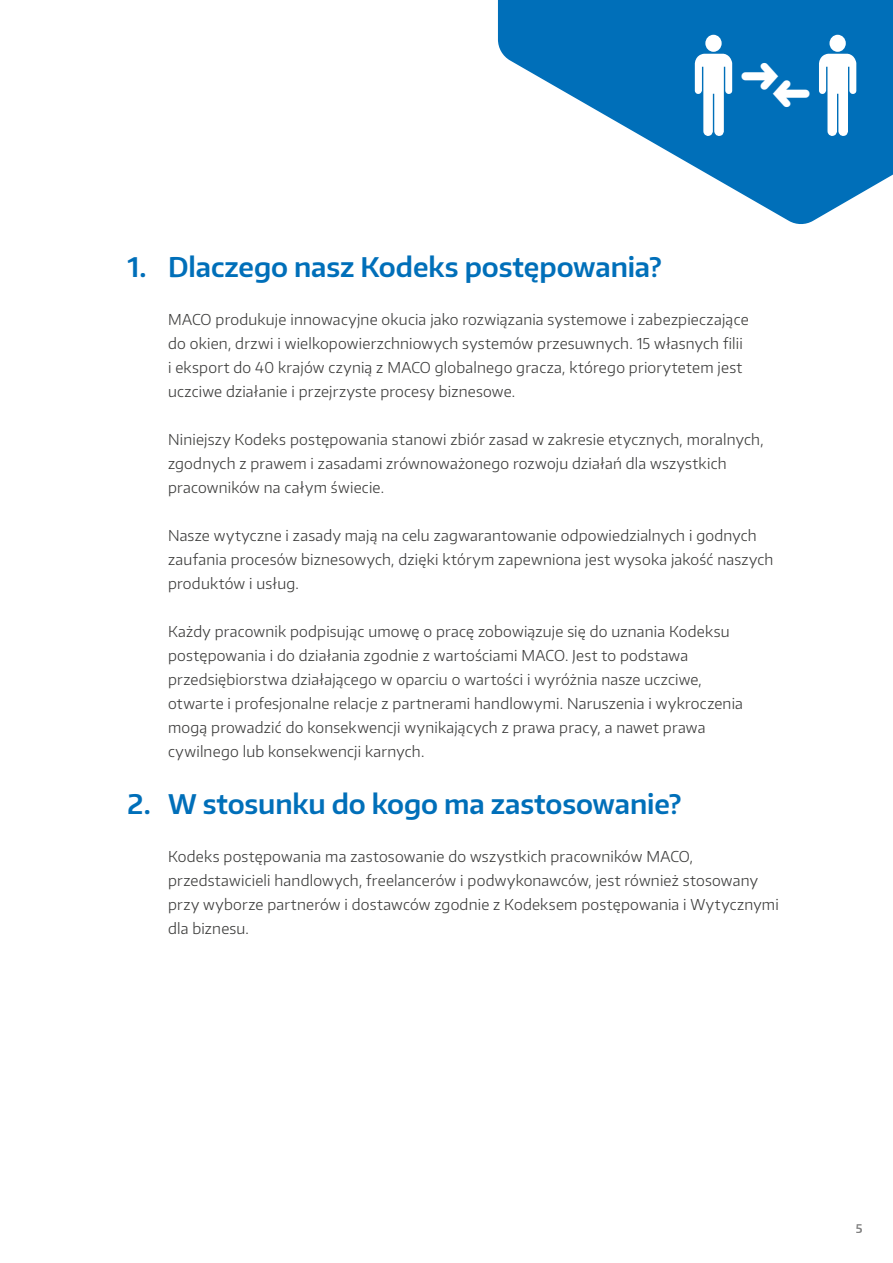
<style>
.page{position:relative;width:893px;height:1263px;background:#fff}
.page>*{position:absolute;margin:0;border:0;box-sizing:border-box;transform-origin:0 0}
.t1{font:600 27px "Encode Sans Normal";letter-spacing:-.005em;color:#006fb9}
.t2{font:300 15px/24px "Encode Sans Normal";letter-spacing:.015em;color:#3c3c3b}
.t3{font:600 12px "Encode Sans Normal";color:#000}
</style>
<div class="page">
<svg style="left:498px;top:0;width:395px;height:224px;fill:#006fb9"></svg>
<svg style="left:695px;top:54px;width:37px;height:82px"></svg>
<div style="left:705px;top:35px;width:17px;height:17px;background:#fff;border-radius:50%"></div>
<svg style="left:819px;top:54px;width:37px;height:82px"></svg>
<div style="left:829px;top:35px;width:17px;height:17px;background:#fff;border-radius:50%"></div>
<div style="left:742px;top:62px;width:67px;height:45px;background:#006fb9"></div>
<h1 class="t1" style="left:128px;top:249px;width:536px">1. Dlaczego nasz Kodeks postępowania?</h1>
<p class="t2" style="left:168px;top:306px;width:582px">MACO produkuje innowacyjne okucia jako rozwiązania systemowe i zabezpieczające do okien, drzwi i wielkopowierzchniowych systemów przesuwnych. 15 własnych filii i eksport do 40 krajów czynią z MACO globalnego gracza, którego priorytetem jest uczciwe działanie i przejrzyste procesy biznesowe.</p>
<p class="t2" style="left:168px;top:426px;width:597px">Niniejszy Kodeks postępowania stanowi zbiór zasad w zakresie etycznych, moralnych, zgodnych z prawem i zasadami zrównoważonego rozwoju działań dla wszystkich pracowników na całym świecie.</p>
<p class="t2" style="left:168px;top:522px;width:607px">Nasze wytyczne i zasady mają na celu zagwarantowanie odpowiedzialnych i godnych zaufania procesów biznesowych, dzięki którym zapewniona jest wysoka jakość naszych produktów i usług.</p>
<p class="t2" style="left:168px;top:618px;width:576px">Każdy pracownik podpisując umowę o pracę zobowiązuje się do uznania Kodeksu postępowania i do działania zgodnie z wartościami MACO. Jest to podstawa przedsiębiorstwa działającego w oparciu o wartości i wyróżnia nasze uczciwe, otwarte i profesjonalne relacje z partnerami handlowymi. Naruszenia i wykroczenia mogą prowadzić do konsekwencji wynikających z prawa pracy, a nawet prawa cywilnego lub konsekwencji karnych.</p>
<h1 class="t1" style="left:128px;top:786px;width:555px">2. W stosunku do kogo ma zastosowanie?</h1>
<p class="t2" style="left:168px;top:843px;width:612px">Kodeks postępowania ma zastosowanie do wszystkich pracowników MACO, przedstawicieli handlowych, freelancerów i podwykonawców, jest również stosowany przy wyborze partnerów i dostawców zgodnie z Kodeksem postępowania i Wytycznymi dla biznesu.</p>
<p class="t3" style="left:856px;top:1220px;width:8px">5</p>
</div>
